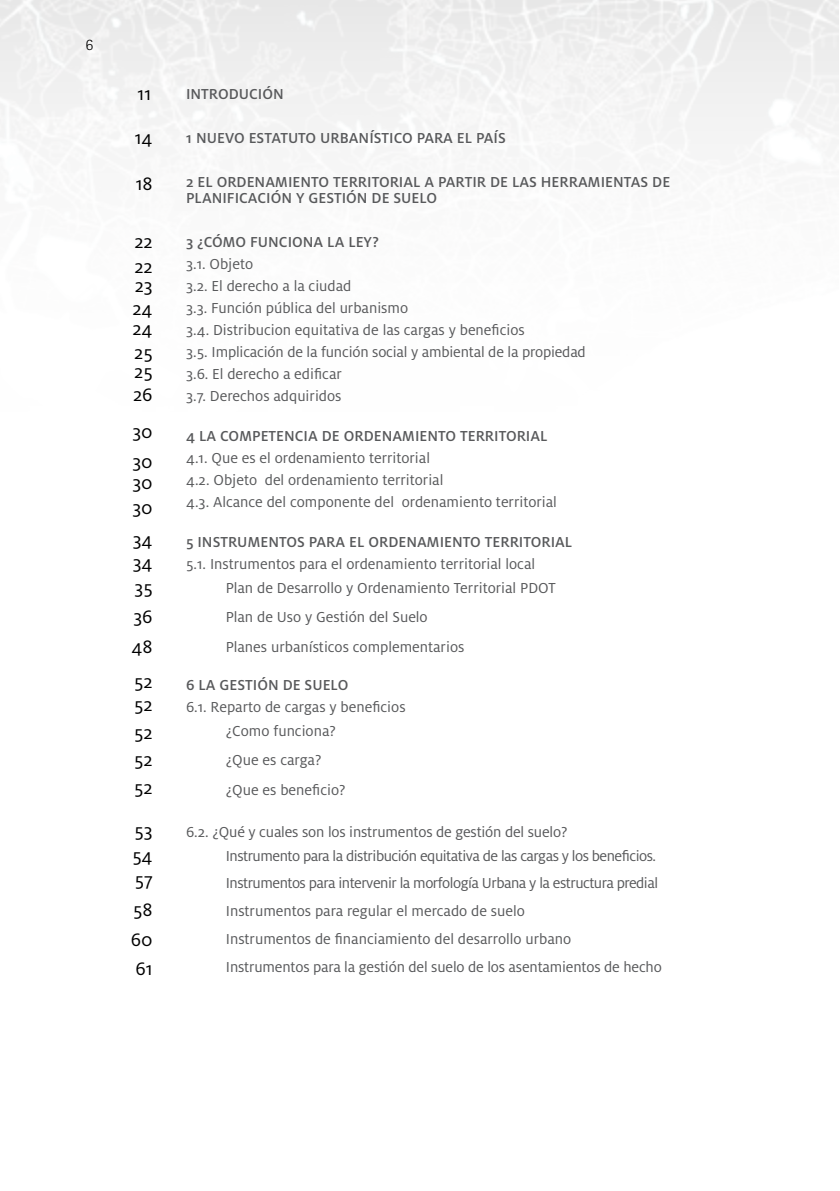
<style>
.page{position:relative;width:840px;height:1191px;background:#fff}
.page>*{position:absolute;margin:0;border:0;box-sizing:border-box;transform-origin:0 0}
.t1{font:20px/29.4px "Milo OT";color:#000}
.t2{font:16px/22px "Milo OT";color:#58595b}
.t3{font:500 16px/16px "Milo OT";color:#58595b}
.t4{font:16px/24px "Milo OT";letter-spacing:-.03em;color:#58595b}
.t5{font:300 16px "Rotis Sans Serif";color:#000}
</style>
<div class="page">
<p class="t5" style="left:85px;top:36px;width:9px">6</p>
<p class="t1" style="left:135px;top:72px;width:19px;line-height:44px">11<br>14</p>
<p class="t1" style="left:136px;top:169px;width:18px">18</p>
<p class="t1" style="left:134px;top:227px;width:20px">22</p>
<p class="t1" style="left:134px;top:252px;width:20px">22</p>
<p class="t1" style="left:135px;top:271px;width:19px">23</p>
<p class="t1" style="left:132px;top:299px;width:22px;line-height:20.2px">24<br>24</p>
<p class="t1" style="left:134px;top:338px;width:20px">25</p>
<p class="t1" style="left:134px;top:357px;width:20px">25</p>
<p class="t1" style="left:133px;top:380px;width:21px">26</p>
<p class="t1" style="left:132px;top:417px;width:22px">30<br>30</p>
<p class="t1" style="left:132px;top:470px;width:22px;line-height:25px">30<br>30</p>
<p class="t1" style="left:133px;top:529px;width:21px;line-height:22.2px">34<br>34</p>
<p class="t1" style="left:131px;top:573px;width:23px;text-align:justify">35<br>36<br>48</p>
<p class="t1" style="left:134px;top:671px;width:20px;line-height:22.6px">52<br>52</p>
<p class="t1" style="left:134px;top:718px;width:20px;line-height:27.8px;text-align:justify">52<br>52<br>52</p>
<p class="t1" style="left:132px;top:819px;width:22px;line-height:24.4px;text-align:justify">53<br>54<br>57</p>
<p class="t1" style="left:131px;top:895px;width:23px;text-align:justify">58<br>60<br>61</p>
<p class="t3" style="left:186px;top:86px;width:99px">INTRODUCIÓN</p>
<p class="t3" style="left:186px;top:130px;width:321px">1 NUEVO ESTATUTO URBANÍSTICO PARA EL PAÍS</p>
<p class="t3" style="left:186px;top:174px;width:485px">2 EL ORDENAMIENTO TERRITORIAL A PARTIR DE LAS HERRAMIENTAS DE<br>PLANIFICACIÓN Y GESTIÓN DE SUELO</p>
<p class="t3" style="left:186px;top:234px;width:194px">3 ¿CÓMO FUNCIONA LA LEY?</p>
<p class="t2" style="left:186px;top:253px;width:401px">3.1. Objeto<br>3.2. El derecho a la ciudad<br>3.3. Función pública del urbanismo<br>3.4. Distribucion equitativa de las cargas y beneficios<br>3.5. Implicación de la función social y ambiental de la propiedad 3.6. El derecho a edificar<br>3.7. Derechos adquiridos</p>
<p class="t3" style="left:186px;top:428px;width:363px">4 LA COMPETENCIA DE ORDENAMIENTO TERRITORIAL</p>
<p class="t2" style="left:186px;top:447px;width:372px">4.1. Que es el ordenamiento territorial<br>4.2. Objeto del ordenamiento territorial<br>4.3. Alcance del componente del ordenamiento territorial</p>
<p class="t3" style="left:186px;top:534px;width:387px">5 INSTRUMENTOS PARA EL ORDENAMIENTO TERRITORIAL</p>
<p class="t2" style="left:226px;top:552px;width:331px;line-height:24px;text-indent:-40px">5.1. Instrumentos para el ordenamiento territorial local<br>Plan de Desarrollo y Ordenamiento Territorial PDOT</p>
<p class="t2" style="left:226px;top:603px;width:240px;line-height:29.6px">Plan de Uso y Gestión del Suelo<br>Planes urbanísticos complementarios</p>
<p class="t3" style="left:186px;top:677px;width:164px">6 LA GESTIÓN DE SUELO</p>
<p class="t2" style="left:226px;top:695px;width:181px;line-height:24px;text-indent:-40px">6.1. Reparto de cargas y beneficios ¿Como funciona?</p>
<p class="t2" style="left:226px;top:746px;width:121px;line-height:29.6px">¿Que es carga? ¿Que es beneficio?</p>
<p class="t4" style="left:226px;top:820px;width:431px;text-indent:-40px">6.2. ¿Qué y cuales son los instrumentos de gestión del suelo?<br>Instrumento para la distribución equitativa de las cargas y los beneficios.</p>
<p class="t2" style="left:226px;top:870px;width:437px;line-height:27.6px">Instrumentos para intervenir la morfología Urbana y la estructura predial Instrumentos para regular el mercado de suelo<br>Instrumentos de financiamiento del desarrollo urbano<br>Instrumentos para la gestión del suelo de los asentamientos de hecho</p>
</div>
